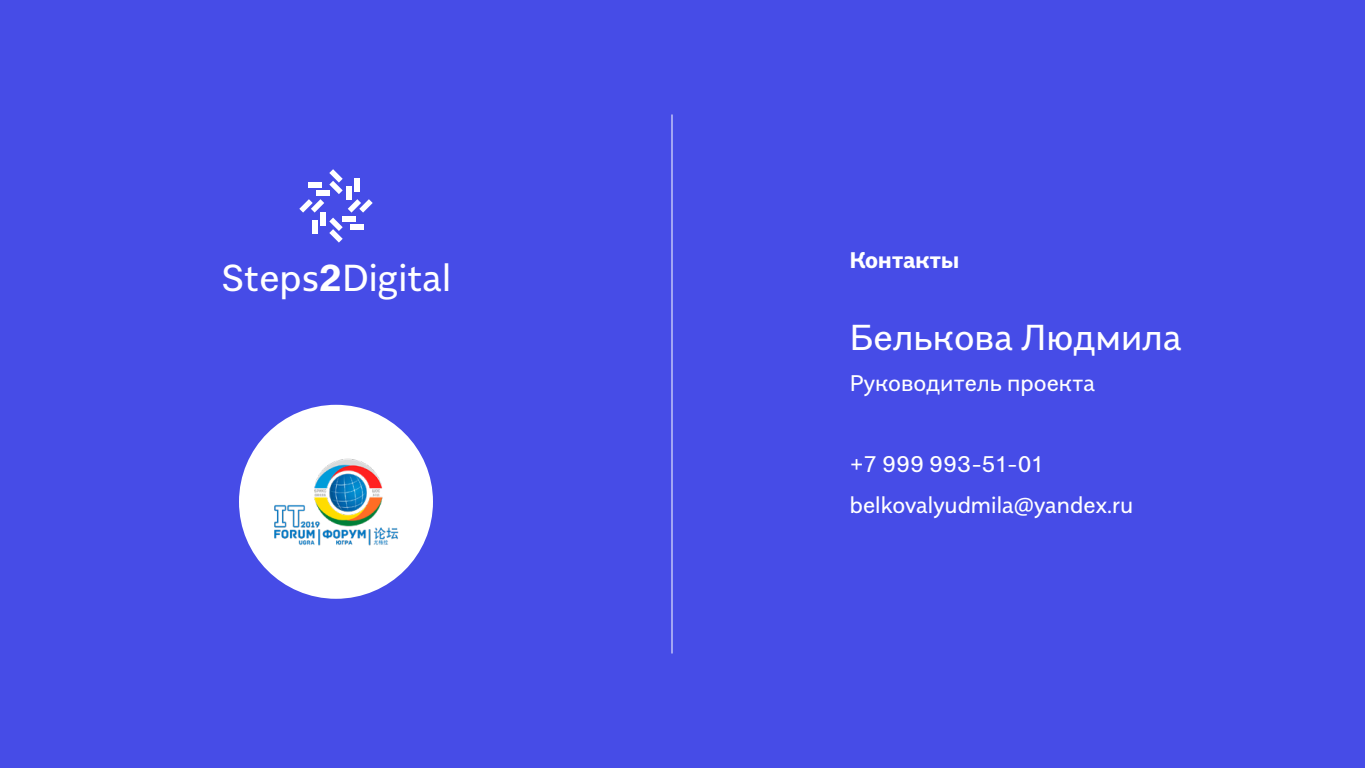
<style>
.page{position:relative;width:1366px;height:768px;background:#fff}
.page>*{position:absolute;margin:0;border:0;box-sizing:border-box;transform-origin:0 0}
.t1{font:37.5px "Alergia Normal";color:#fff}
.t2{font:36px "Alergia Normal";color:#fff}
.t3{font:22.6px/40.9px "Alergia Normal";color:#fff}
.t4{font:700 22.6px "Alergia Normal";color:#fff}
.s1{font-weight:700}
</style>
<div class="page">
<div style="left:0;top:0;width:1365px;height:768px;background:#464ce7"></div>
<div style="left:239px;top:405px;width:194px;height:194px;background:#fff;border-radius:50%"></div>
<svg style="left:299px;top:169px;width:74px;height:74px"></svg>
<div style="left:350px;top:224px;width:14px;height:6px;background:#fff"></div>
<div style="left:308px;top:182px;width:14px;height:5px;background:#fff"></div>
<div style="left:355px;top:178px;width:5px;height:13px;background:#fff"></div>
<div style="left:312px;top:220px;width:5px;height:14px;background:#fff"></div>
<img style="left:274px;top:459px;width:125px;height:86px">
<hr style="left:672px;top:114px;width:1px;height:540px;background:#fff">
<h1 class="t1" style="left:221px;top:249px;width:232px">Steps<span class="s1">2</span>Digital</h1>
<p class="t4" style="left:850px;top:242px;width:111px">Контакты</p>
<h2 class="t2" style="left:850px;top:310px;width:333px">Белькова Людмила</h2>
<p class="t3" style="left:850px;top:360px;width:247px">Руководитель проекта</p>
<p class="t3" style="left:850px;top:442px;width:285px">+7 999 993-51-01 belkovalyudmila@yandex.ru</p>
</div>
